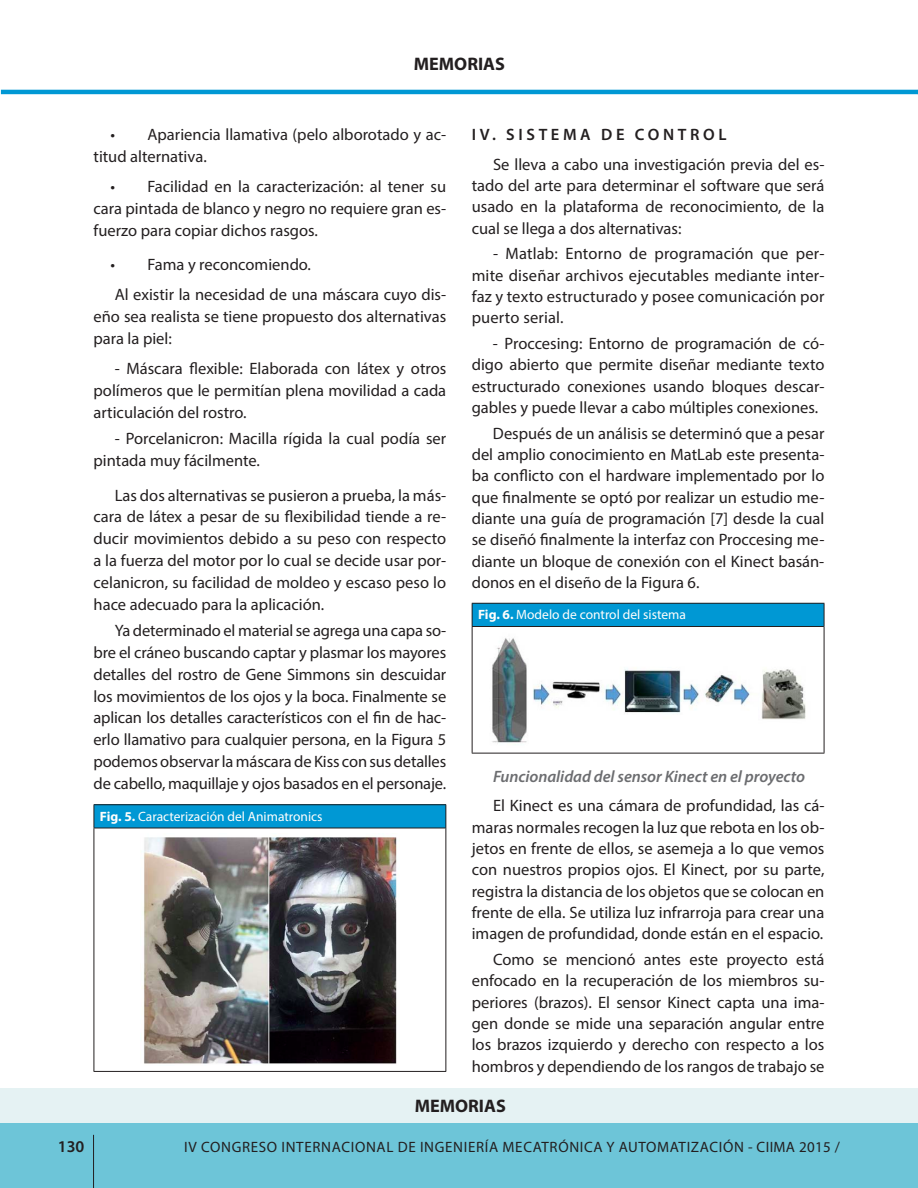
<style>
.page{position:relative;width:918px;height:1188px;background:#fff}
.page>*{position:absolute;margin:0;border:0;box-sizing:border-box;transform-origin:0 0}
.t1{font:700 18.15px "Myriad Pro";color:#231f20}
.t2{font:16.5px/21.3px "Myriad Pro";color:#231f20;text-align:justify}
.t3{font:italic 600 16.5px "Myriad Pro";letter-spacing:-.005em;color:#6c6d70}
.t4{font:600 16.5px "Myriad Pro";letter-spacing:.22em;color:#231f20}
.t5{font:15px "Myriad Pro";letter-spacing:.045em;color:#231f20}
.t6{font:13.5px "Myriad Pro";color:#fffefc}
.s1{font-weight:700}
</style>
<div class="page">
<div style="left:1px;top:1095px;width:917px;height:93px;background:#6dc5d8"></div>
<hr style="left:1px;top:90px;width:917px;height:4px;background:#0098d4">
<hr style="left:93px;top:1135px;width:1px;height:53px;background:#231f20">
<div style="left:0;top:1088px;width:918px;height:35px;background:#e5f2f3"></div>
<div style="left:94px;top:805px;width:352px;height:23px;background:#0098d4"></div>
<hr style="left:94px;top:804px;width:352px;height:1px;background:#231f20">
<svg style="left:94px;top:805px;width:1px;height:23px"></svg>
<hr style="left:94px;top:828px;width:351px;height:1px;background:#231f20">
<svg style="left:445px;top:805px;width:1px;height:23px"></svg>
<hr style="left:94px;top:828px;width:1px;height:243px;background:#231f20">
<hr style="left:445px;top:828px;width:1px;height:243px;background:#231f20">
<hr style="left:94px;top:1071px;width:352px;height:1px;background:#231f20">
<img style="left:143px;top:837px;width:254px;height:227px">
<div style="left:472px;top:603px;width:352px;height:24px;background:#0098d4"></div>
<hr style="left:472px;top:603px;width:352px;height:1px;background:#231f20">
<svg style="left:472px;top:604px;width:1px;height:22px"></svg>
<hr style="left:472px;top:626px;width:352px;height:1px;background:#231f20">
<svg style="left:824px;top:604px;width:1px;height:23px"></svg>
<hr style="left:472px;top:627px;width:1px;height:126px;background:#231f20">
<hr style="left:824px;top:627px;width:1px;height:126px;background:#231f20">
<hr style="left:472px;top:753px;width:352px;height:1px;background:#231f20">
<img style="left:492px;top:638px;width:314px;height:107px">
<p class="t1" style="left:414px;top:52px;width:93px">MEMORIAS</p>
<p class="t2" style="left:94px;top:123px;width:354px;line-height:21.9px;text-indent:17px">• Apariencia llamativa (pelo alborotado y ac&shy;titud alternativa.</p>
<p class="t2" style="left:94px;top:175px;width:354px;line-height:21.9px;text-indent:17px">• Facilidad en la caracterización: al tener su cara pintada de blanco y negro no requiere gran es&shy;fuerzo para copiar dichos rasgos.</p>
<p class="t2" style="left:111px;top:249px;width:337px;line-height:30.3px">• Fama y reconcomiendo.<br>Al existir la necesidad de una máscara cuyo dis-</p>
<p class="t2" style="left:94px;top:305px;width:354px;line-height:21.9px">eño sea realista se tiene propuesto dos alternativas para la piel:</p>
<p class="t2" style="left:94px;top:358px;width:354px;line-height:21.9px;text-indent:21px">- Máscara flexible: Elaborada con látex y otros polímeros que le permitían plena movilidad a cada articulación del rostro.</p>
<p class="t2" style="left:94px;top:427px;width:354px;line-height:21.9px;text-indent:21px">- Porcelanicron: Macilla rígida la cual podía ser pintada muy fácilmente.</p>
<p class="t2" style="left:94px;top:484px;width:354px;line-height:21.9px;text-indent:21px">Las dos alternativas se pusieron a prueba, la más&shy;cara de látex a pesar de su flexibilidad tiende a re&shy;ducir movimientos debido a su peso con respecto a la fuerza del motor por lo cual se decide usar por&shy;celanicron, su facilidad de moldeo y escaso peso lo hace adecuado para la aplicación.</p>
<p class="t2" style="left:94px;top:619px;width:354px;line-height:21.9px;text-indent:21px">Ya determinado el material se agrega una capa so&shy;bre el cráneo buscando captar y plasmar los mayores detalles del rostro de Gene Simmons sin descuidar los movimientos de los ojos y la boca. Finalmente se aplican los detalles característicos con el fin de hac&shy;erlo llamativo para cualquier persona, en la Figura 5 podemos observar la máscara de Kiss con sus detalles de cabello, maquillaje y ojos basados en el personaje.</p>
<p class="t6" style="left:100px;top:808px;width:224px"><span class="s1">Fig. 5.</span> Caracterización del Animatronics</p>
<p class="t4" style="left:472px;top:124px;width:256px">IV. SISTEMA DE CONTROL</p>
<p class="t2" style="left:472px;top:153px;width:354px;text-indent:21px">Se lleva a cabo una investigación previa del es&shy;tado del arte para determinar el software que será usado en la plataforma de reconocimiento, de la cual se llega a dos alternativas:</p>
<p class="t2" style="left:472px;top:243px;width:354px;text-indent:21px">- Matlab: Entorno de programación que per&shy;mite diseñar archivos ejecutables mediante inter&shy;faz y texto estructurado y posee comunicación por puerto serial.</p>
<p class="t2" style="left:472px;top:333px;width:354px;text-indent:21px">- Proccesing: Entorno de programación de có&shy;digo abierto que permite diseñar mediante texto estructurado conexiones usando bloques descar&shy;gables y puede llevar a cabo múltiples conexiones.</p>
<p class="t2" style="left:472px;top:422px;width:354px;text-indent:21px">Después de un análisis se determinó que a pesar del amplio conocimiento en MatLab este presenta&shy;ba conflicto con el hardware implementado por lo que finalmente se optó por realizar un estudio me&shy;diante una guía de programación [7] desde la cual se diseñó finalmente la interfaz con Proccesing me&shy;diante un bloque de conexión con el Kinect basán&shy;donos en el diseño de la Figura 6.</p>
<p class="t6" style="left:478px;top:607px;width:209px"><span class="s1">Fig. 6.</span> Modelo de control del sistema</p>
<p class="t3" style="left:493px;top:766px;width:314px">Funcionalidad del sensor Kinect en el proyecto</p>
<p class="t2" style="left:472px;top:795px;width:354px;text-indent:21px">El Kinect es una cámara de profundidad, las cá&shy;maras normales recogen la luz que rebota en los ob&shy;jetos en frente de ellos, se asemeja a lo que vemos con nuestros propios ojos. El Kinect, por su parte, registra la distancia de los objetos que se colocan en frente de ella. Se utiliza luz infrarroja para crear una imagen de profundidad, donde están en el espacio.</p>
<p class="t2" style="left:472px;top:949px;width:354px;text-indent:21px">Como se mencionó antes este proyecto está enfocado en la recuperación de los miembros su&shy;periores (brazos). El sensor Kinect capta una ima&shy;gen donde se mide una separación angular entre los brazos izquierdo y derecho con respecto a los hombros y dependiendo de los rangos de trabajo se</p>
<p class="t1" style="left:415px;top:1094px;width:93px">MEMORIAS</p>
<p class="t4" style="left:58px;top:1136px;width:28px">130</p>
<p class="t5" style="left:184px;top:1138px;width:657px">IV CONGRESO INTERNACIONAL DE INGENIERÍA MECATRÓNICA Y AUTOMATIZACIÓN - CIIMA 2015 /</p>
</div>
